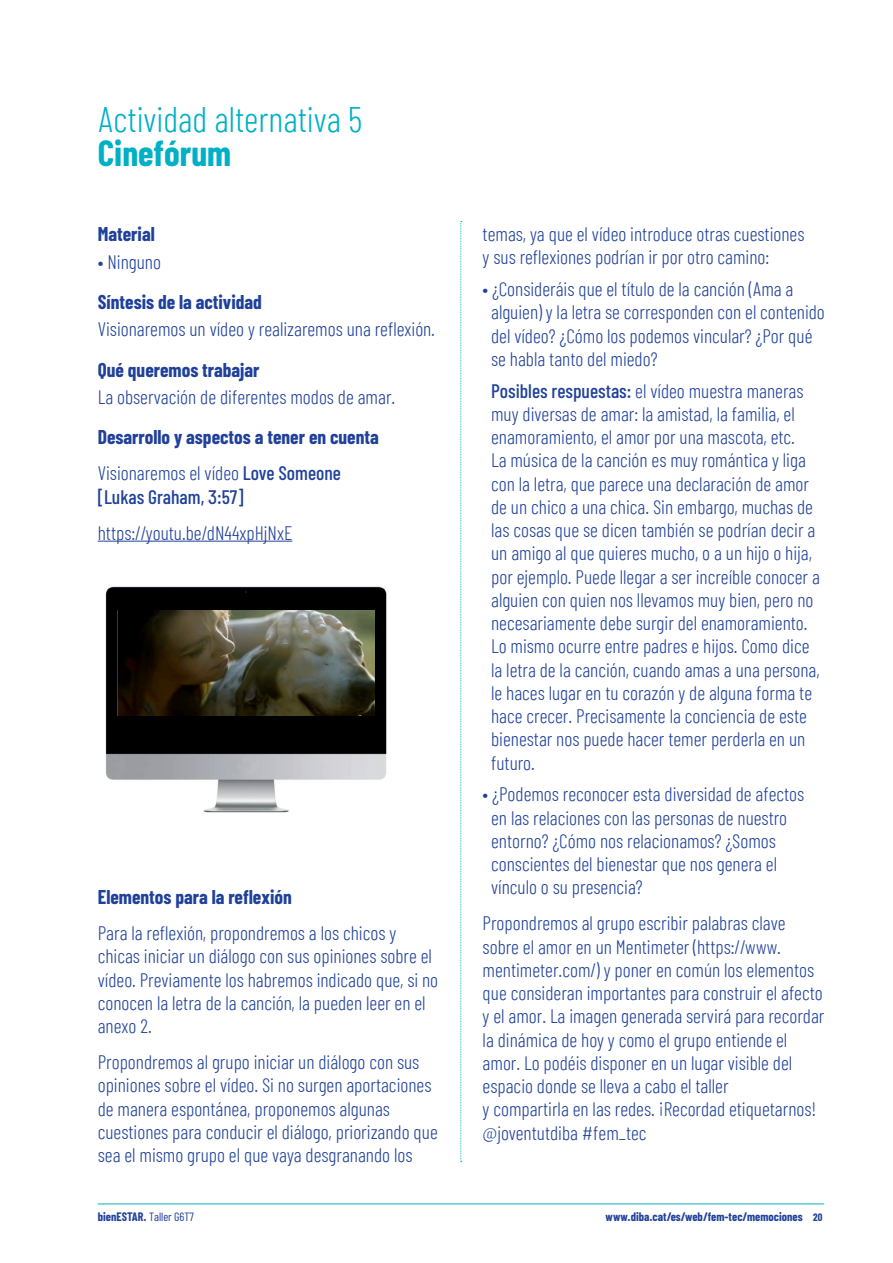
<style>
.page{position:relative;width:893px;height:1263px;background:#fff}
.page>*{position:absolute;margin:0;border:0;box-sizing:border-box;transform-origin:0 0}
.text_seguit{font:300 35.55px "Barlow Condensed";color:#00b0c6}
.text_seguit-2{font:700 35.55px "Barlow Condensed";color:#00b0c6}
.text_seguit-3{font:300 19.5px/23.2px "Barlow Condensed";color:#20419a}
.PUNTS_LIGTH{font:300 19.5px/23.2px "Barlow Condensed";color:#20419a}
.text_seguit-4{font:700 19.5px "Barlow Condensed";color:#20419a}
.text_seguit-5{font:500 19.5px/23.2px "Barlow Condensed";color:#20419a}
.t1{font:700 12px "Barlow Condensed";color:#20419a}
.s1{font-weight:300}
.s2{font-weight:500}
.s3{font-weight:400}
.s4{font-size:10.5px}
</style>
<div class="page">
<hr style="left:98px;top:1204px;width:726px;height:1px;background:#00b0c6">
<hr style="left:98px;top:541px;width:194px;height:1px;background:#20419a">
<img style="left:105px;top:586px;width:282px;height:227px">
<img style="left:117px;top:610px;width:257px;height:105px">
<svg style="left:460px;top:221px;width:2px;height:941px;background:#c3ecf1"></svg>
<p class="text_seguit" style="left:98px;top:104px;width:266px">Actividad alternativa 5</p>
<p class="text_seguit-2" style="left:98px;top:131px;width:135px">Cinefórum</p>
<p class="text_seguit-4" style="left:98px;top:222px;width:59px">Material</p>
<p class="text_seguit-3" style="left:98px;top:251px;width:65px">• Ninguno</p>
<p class="text_seguit-4" style="left:98px;top:290px;width:166px">Síntesis de la actividad</p>
<p class="text_seguit-3" style="left:98px;top:319px;width:339px">Visionaremos un vídeo y realizaremos una reflexión.</p>
<p class="text_seguit-4" style="left:98px;top:357px;width:163px">Qué queremos trabajar</p>
<p class="text_seguit-3" style="left:98px;top:387px;width:299px">La observación de diferentes modos de amar.</p>
<p class="text_seguit-4" style="left:98px;top:425px;width:283px">Desarrollo y aspectos a tener en cuenta</p>
<p class="text_seguit-5" style="left:98px;top:461px;width:245px"><span class="s1">Visionaremos el vídeo</span> Love Someone [Lukas Graham, 3:57]</p>
<p class="text_seguit-3" style="left:98px;top:522px;width:196px">https://youtu.be/dN44xpHjNxE</p>
<p class="text_seguit-4" style="left:98px;top:885px;width:196px">Elementos para la reflexión</p>
<p class="text_seguit-3" style="left:98px;top:922px;width:342px">Para la reflexión, propondremos a los chicos y chicas iniciar un diálogo con sus opiniones sobre el vídeo. Previamente los habremos indicado que, si no conocen la letra de la canción, la pueden leer en el anexo 2.</p>
<p class="text_seguit-3" style="left:98px;top:1051px;width:341px">Propondremos al grupo iniciar un diálogo con sus opiniones sobre el vídeo. Si no surgen aportaciones de manera espontánea, proponemos algunas cuestiones para conducir el diálogo, priorizando que sea el mismo grupo el que vaya desgranando los</p>
<p class="text_seguit-3" style="left:483px;top:224px;width:323px">temas, ya que el vídeo introduce otras cuestiones y sus reflexiones podrían ir por otro camino:</p>
<p class="PUNTS_LIGTH" style="left:491px;top:279px;width:335px;text-indent:-9px">• ¿Consideráis que el título de la canción (Ama a alguien) y la letra se corresponden con el contenido del vídeo? ¿Cómo los podemos vincular? ¿Por qué se habla tanto del miedo?</p>
<p class="PUNTS_LIGTH" style="left:491px;top:380px;width:330px"><span class="s2">Posibles respuestas:</span> el vídeo muestra maneras muy diversas de amar: la amistad, la familia, el enamoramiento, el amor por una mascota, etc.<br>La música de la canción es muy romántica y liga con la letra, que parece una declaración de amor de un chico a una chica. Sin embargo, muchas de las cosas que se dicen también se podrían decir a un amigo al que quieres mucho, o a un hijo o hija, por ejemplo. Puede llegar a ser increíble conocer a alguien con quien nos llevamos muy bien, pero no necesariamente debe surgir del enamoramiento.<br>Lo mismo ocurre entre padres e hijos. Como dice la letra de la canción, cuando amas a una persona, le haces lugar en tu corazón y de alguna forma te hace crecer. Precisamente la conciencia de este bienestar nos puede hacer temer perderla en un futuro.</p>
<p class="PUNTS_LIGTH" style="left:491px;top:784px;width:315px;text-indent:-9px">• ¿Podemos reconocer esta diversidad de afectos en las relaciones con las personas de nuestro entorno? ¿Cómo nos relacionamos? ¿Somos conscientes del bienestar que nos genera el vínculo o su presencia?</p>
<p class="text_seguit-3" style="left:483px;top:913px;width:343px">Propondremos al grupo escribir palabras clave sobre el amor en un Mentimeter (https://www. mentimeter.com/) y poner en común los elementos que consideran importantes para construir el afecto y el amor. La imagen generada servirá para recordar la dinámica de hoy y como el grupo entiende el amor. Lo podéis disponer en un lugar visible del espacio donde se lleva a cabo el taller<br>y compartirla en las redes. ¡Recordad etiquetarnos! @joventutdiba #fem_tec</p>
<p class="t1" style="left:98px;top:1209px;width:98px">bienESTAR. <span class="s3">Taller G6T7</span></p>
<p class="t1" style="left:606px;top:1209px;width:218px">www.diba.cat/es/web/fem-tec/memociones <span class="s4">20</span></p>
</div>
